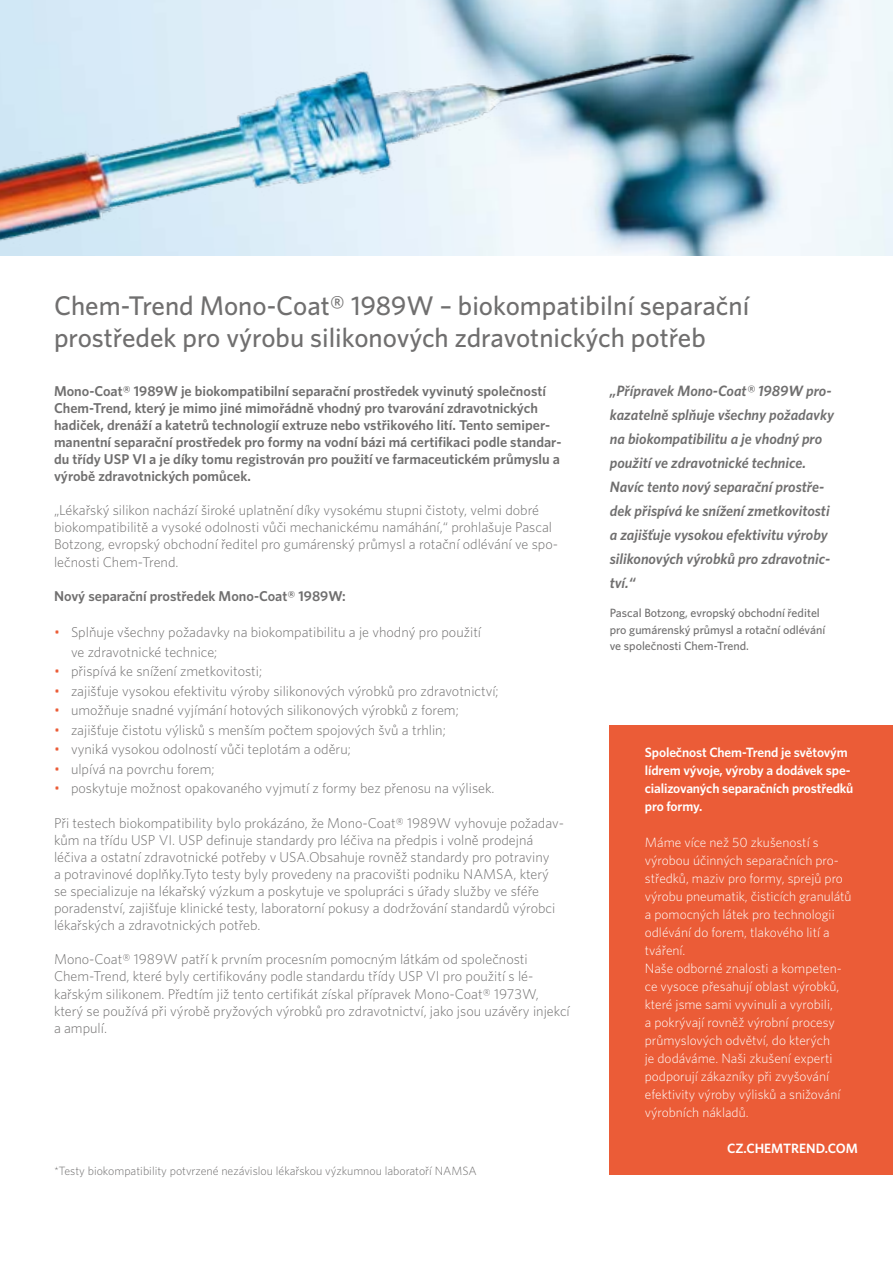
<style>
.page{position:relative;width:893px;height:1263px;background:#fff}
.page>*{position:absolute;margin:0;border:0;box-sizing:border-box;transform-origin:0 0}
.t1{font:500 27px/32.4px "Whitney";color:#706f6f}
.t2{font:italic 600 15px/24px "Whitney";color:#706f6f}
.t3{font:300 14.25px/17.1px "Whitney";color:#706f6f}
.t4{font:600 14.25px/17.1px "Whitney";color:#706f6f}
.t5{font:300 13.5px/18px "Whitney";color:#fff}
.t6{font:600 13.5px/18px "Whitney";letter-spacing:-.01em;color:#fff}
.t7{font:500 12px/16.5px "Whitney";color:#706f6f}
.t8{font:300 12px "Whitney";color:#706f6f}
.s1{color:#eb5c37}
</style>
<div class="page">
<img style="left:0;top:0;width:893px;height:255px">
<div style="left:610px;top:725px;width:283px;height:450px;background:#eb5c37"></div>
<img style="left:0;top:9px;width:882px;height:246px">
<h1 class="t1" style="left:54px;top:289px;width:697px">Chem-Trend Mono-Coat® 1989W – biokompatibilní separační prostředek pro výrobu silikonových zdravotnických potřeb</h1>
<p class="t4" style="left:54px;top:382px;width:509px">Mono-Coat® 1989W je biokompatibilní separační prostředek vyvinutý společností Chem-Trend, který je mimo jiné mimořádně vhodný pro tvarování zdravotnických hadiček, drenáží a katetrů technologií extruze nebo vstřikového lití. Tento semiper&shy;manentní separační prostředek pro formy na vodní bázi má certifikaci podle standar&shy;du třídy USP VI a je díky tomu registrován pro použití ve farmaceutickém průmyslu a výrobě zdravotnických pomůcek.</p>
<p class="t3" style="left:54px;top:501px;width:505px">„Lékařský silikon nachází široké uplatnění díky vysokému stupni čistoty, velmi dobré biokompatibilitě a vysoké odolnosti vůči mechanickému namáhání,“ prohlašuje Pascal Botzong, evropský obchodní ředitel pro gumárenský průmysl a rotační odlévání ve spo&shy;lečnosti Chem-Trend.</p>
<p class="t4" style="left:54px;top:587px;width:293px">Nový separační prostředek Mono-Coat® 1989W:</p>
<p class="t3" style="left:71px;top:622px;width:412px;line-height:19.5px;text-indent:-17px"><span class="s1">•</span> Splňuje všechny požadavky na biokompatibilitu a je vhodný pro použití ve zdravotnické technice;</p>
<p class="t3" style="left:54px;top:662px;width:210px"><span class="s1">•</span> přispívá ke snížení zmetkovitosti;</p>
<p class="t3" style="left:54px;top:682px;width:446px"><span class="s1">•</span> zajišťuje vysokou efektivitu výroby silikonových výrobků pro zdravotnictví;</p>
<p class="t3" style="left:54px;top:701px;width:406px"><span class="s1">•</span> umožňuje snadné vyjímání hotových silikonových výrobků z forem;</p>
<p class="t3" style="left:54px;top:721px;width:393px"><span class="s1">•</span> zajišťuje čistotu výlisků s menším počtem spojových švů a trhlin;</p>
<p class="t3" style="left:54px;top:740px;width:298px"><span class="s1">•</span> vyniká vysokou odolností vůči teplotám a oděru;</p>
<p class="t3" style="left:54px;top:760px;width:162px"><span class="s1">•</span> ulpívá na povrchu forem;</p>
<p class="t3" style="left:54px;top:779px;width:442px"><span class="s1">•</span> poskytuje možnost opakovaného vyjmutí z formy bez přenosu na výlisek.</p>
<p class="t3" style="left:54px;top:813px;width:511px">Při testech biokompatibility bylo prokázáno, že Mono-Coat® 1989W vyhovuje požadav&shy;kům na třídu USP VI. USP definuje standardy pro léčiva na předpis i volně prodejná léčiva a ostatní zdravotnické potřeby v USA.Obsahuje rovněž standardy pro potraviny<br>a potravinové doplňky.Tyto testy byly provedeny na pracovišti podniku NAMSA, který se specializuje na lékařský výzkum a poskytuje ve spolupráci s úřady služby ve sféře poradenství, zajišťuje klinické testy, laboratorní pokusy a dodržování standardů výrobci lékařských a zdravotnických potřeb.</p>
<p class="t3" style="left:54px;top:950px;width:517px">Mono-Coat® 1989W patří k prvním procesním pomocným látkám od společnosti Chem-Trend, které byly certifikovány podle standardu třídy USP VI pro použití s lé&shy;kařským silikonem. Předtím již tento certifikát získal přípravek Mono-Coat® 1973W, který se používá při výrobě pryžových výrobků pro zdravotnictví, jako jsou uzávěry injekcí a ampulí.</p>
<p class="t8" style="left:54px;top:1162px;width:424px">*Testy biokompatibility potvrzené nezávislou lékařskou výzkumnou laboratoří NAMSA</p>
<p class="t2" style="left:610px;top:379px;width:226px">„Přípravek Mono-Coat® 1989W pro&shy;kazatelně splňuje všechny požadavky na biokompatibilitu a je vhodný pro použití ve zdravotnické technice.<br>Navíc tento nový separační prostře&shy;dek přispívá ke snížení zmetkovitosti a zajišťuje vysokou efektivitu výroby silikonových výrobků pro zdravotnic&shy;tví.“</p>
<p class="t7" style="left:610px;top:605px;width:217px">Pascal Botzong, evropský obchodní ředitel pro gumárenský průmysl a rotační odlévání ve společnosti Chem-Trend.</p>
<p class="t6" style="left:645px;top:743px;width:210px">Společnost Chem-Trend je světovým lídrem vývoje, výroby a dodávek spe&shy;cializovaných separačních prostředků pro formy.</p>
<p class="t5" style="left:645px;top:833px;width:208px">Máme více než 50 zkušeností s výrobou účinných separačních pro&shy;středků, maziv pro formy, sprejů pro výrobu pneumatik, čisticích granulátů a pomocných látek pro technologii odlévání do forem, tlakového lití a tváření.<br>Naše odborné znalosti a kompeten&shy;ce vysoce přesahují oblast výrobků, které jsme sami vyvinuli a vyrobili,<br>a pokrývají rovněž výrobní procesy průmyslových odvětví, do kterých<br>je dodáváme. Naši zkušení experti podporují zákazníky při zvyšování efektivity výroby výlisků a snižování výrobních nákladů.</p>
<p class="t6" style="left:727px;top:1139px;width:132px">CZ.CHEMTREND.COM</p>
</div>
